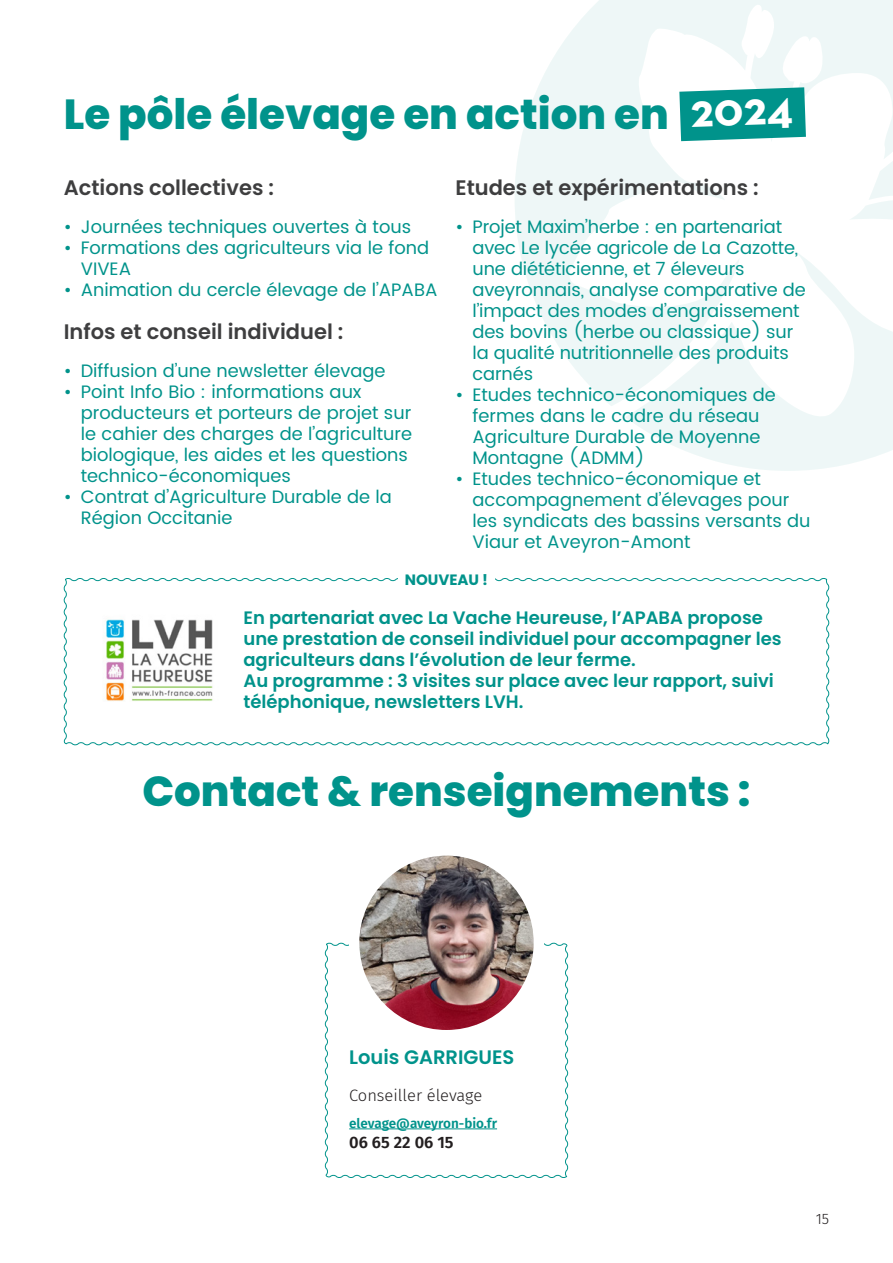
<style>
.page{position:relative;width:893px;height:1263px;background:#fff}
.page>*{position:absolute;margin:0;border:0;box-sizing:border-box;transform-origin:0 0}
.t1{font:700 48px "Neutraface 2 Text";color:#fff}
.Titre{font:800 42px "Poppins";color:#00938b}
.Section{font:600 21px "Poppins";color:#3e3e3f}
.Sous-titre{font:600 19.5px "Poppins";color:#00938b}
.t2{font:18px/21px "Poppins";color:#00938b}
.Sous-titre-2{font:600 18px/21px "Poppins";color:#00938b}
.Sous-titre-3{font:300 16.5px "Fira Sans";color:#231f20}
.Sous-titre-4{font:600 16.5px "Fira Sans";color:#231f20}
.Figure{font:700 15px "Poppins";color:#00938b}
.t3{font:300 15px "Fira Sans";color:#231f20}
.Sous-titre-5{font:600 13.5px "Fira Sans";letter-spacing:-.005em;color:#00938b}
</style>
<div class="page">
<svg style="left:324px;top:942px;width:245px;height:236px"></svg>
<div style="left:349px;top:932px;width:195px;height:21px;background:#fff"></div>
<svg style="left:515px;top:0;width:378px;height:471px"></svg>
<svg style="left:629px;top:61px;width:227px;height:107px"></svg>
<img style="left:359px;top:856px;width:175px;height:174px;border-radius:87px">
<svg style="left:63px;top:578px;width:767px;height:168px"></svg>
<div style="left:398px;top:572px;width:97px;height:17px;background:#fff"></div>
<p class="Titre" style="left:64px;top:90px;width:607px">Le pôle élevage en action en</p>
<p class="t1" style="left:690px;top:79px;width:104px;rotate:-2deg">2024</p>
<p class="Section" style="left:64px;top:176px;width:212px">Actions collectives :</p>
<p class="t2" style="left:64px;top:217px;width:349px">• Journées techniques ouvertes à tous</p>
<p class="t2" style="left:81px;top:238px;width:350px;text-indent:-17px">• Formations des agriculteurs via le fond<br>VIVEA</p>
<p class="t2" style="left:64px;top:280px;width:375px">• Animation du cercle élevage de l’APABA</p>
<p class="Section" style="left:64px;top:319px;width:281px">Infos et conseil individuel :</p>
<p class="t2" style="left:64px;top:360px;width:323px">• Diffusion d’une newsletter élevage</p>
<p class="t2" style="left:81px;top:381px;width:333px;text-indent:-17px">• Point Info Bio : informations aux producteurs et porteurs de projet sur le cahier des charges de l’agriculture biologique, les aides et les questions technico-économiques</p>
<p class="t2" style="left:81px;top:486px;width:313px;text-indent:-17px">• Contrat d’Agriculture Durable de la<br>Région Occitanie</p>
<p class="Section" style="left:455px;top:176px;width:305px">Etudes et expérimentations :</p>
<p class="t2" style="left:472px;top:217px;width:335px;text-indent:-17px">• Projet Maxim’herbe : en partenariat avec Le lycée agricole de La Cazotte, une diététicienne, et 7 éleveurs aveyronnais, analyse comparative de l’impact des modes d’engraissement des bovins (herbe ou classique) sur la qualité nutritionnelle des produits carnés</p>
<p class="t2" style="left:472px;top:385px;width:305px;text-indent:-17px">• Etudes technico-économiques de fermes dans le cadre du réseau<br>Agriculture Durable de Moyenne<br>Montagne (ADMM)</p>
<p class="t2" style="left:472px;top:469px;width:340px;text-indent:-17px">• Etudes technico-économique et accompagnement d’élevages pour les syndicats des bassins versants du<br>Viaur et Aveyron-Amont</p>
<p class="Figure" style="left:405px;top:571px;width:85px">NOUVEAU !</p>
<p class="Sous-titre-2" style="left:243px;top:607px;width:540px">En partenariat avec La Vache Heureuse, l’APABA propose une prestation de conseil individuel pour accompagner les agriculteurs dans l’évolution de leur ferme.<br>Au programme : 3 visites sur place avec leur rapport, suivi téléphonique, newsletters LVH.</p>
<p class="Titre" style="left:142px;top:767px;width:610px">Contact &amp; renseignements :</p>
<p class="Sous-titre" style="left:349px;top:1046px;width:167px">Louis GARRIGUES</p>
<p class="Sous-titre-3" style="left:349px;top:1083px;width:135px">Conseiller élevage</p>
<p class="Sous-titre-5" style="left:349px;top:1112px;width:149px">elevage@aveyron-bio.fr</p>
<p class="Sous-titre-4" style="left:349px;top:1128px;width:106px">06 65 22 06 15</p>
<p class="t3" style="left:816px;top:1208px;width:15px">15</p>
</div>
